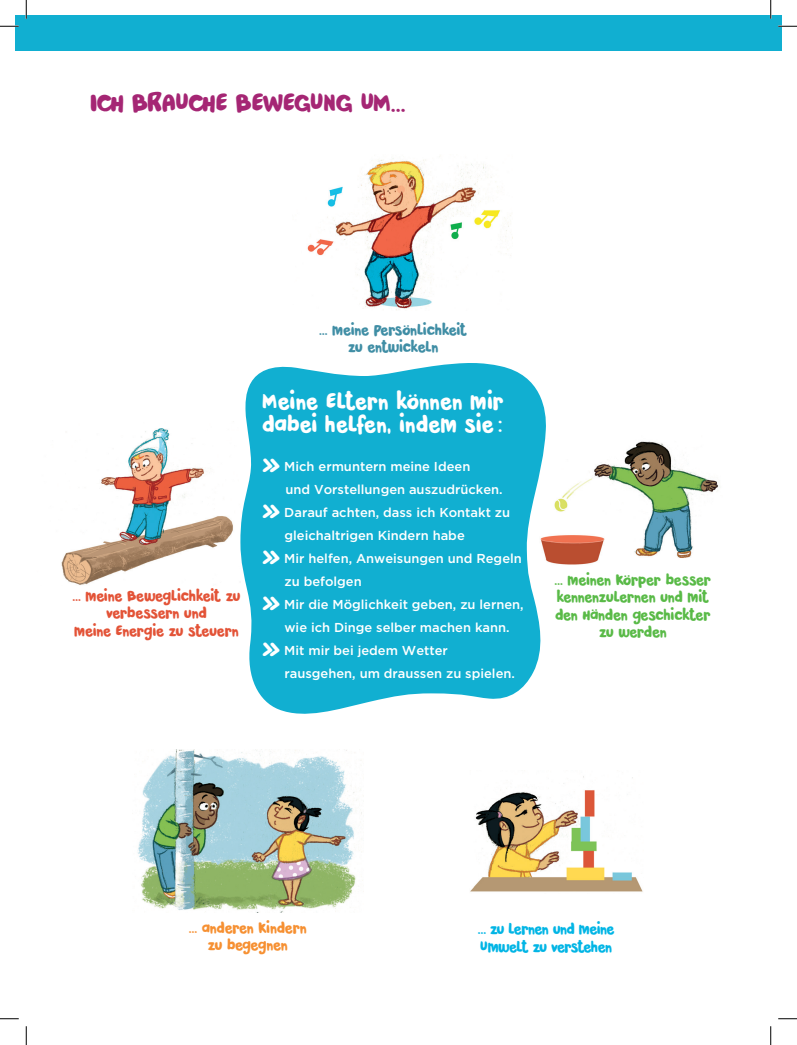
<style>
.page{position:relative;width:797px;height:1045px;background:#fff}
.page>*{position:absolute;margin:0;border:0;box-sizing:border-box;transform-origin:0 0}
.t1{font:26.25px "Pardesi";letter-spacing:-.03em;color:#a52674}
.t2{font:22.5px/23px "Pardesi";color:#fff}
.t3{font:15px/17.5px "Pardesi";letter-spacing:-.03em;color:#59ba47;text-align:center}
.t4{font:15px/17.5px "Pardesi";letter-spacing:-.02em;color:#e35337;text-align:center}
.t5{font:15px/17.5px "Pardesi";letter-spacing:-.05em;color:#02b5e5}
.t6{font:15px/17.5px "Pardesi";letter-spacing:-.03em;color:#408ea5;text-align:center}
.t7{font:15px/17.5px "Pardesi";letter-spacing:-.025em;color:#f69032;text-align:center}
.t8{font:500 12.88px "Gotham";color:#fff}
.s1{font-family:"Pardesi";font-weight:400;font-size:25px}
</style>
<div class="page">
<div style="left:16px;top:16px;width:765px;height:35px;background:#11afd1"></div>
<img style="left:470px;top:776px;width:173px;height:116px">
<img style="left:547px;top:441px;width:172px;height:124px">
<img style="left:307px;top:158px;width:204px;height:152px">
<img style="left:61px;top:428px;width:172px;height:157px">
<img style="left:137px;top:749px;width:226px;height:163px">
<svg style="left:240px;top:363px;width:307px;height:351px;background:#2cb8d6"></svg>
<svg style="left:0;top:25px;width:19px;height:2px"></svg>
<svg style="left:778px;top:25px;width:19px;height:2px"></svg>
<svg style="left:0;top:1018px;width:19px;height:1px"></svg>
<svg style="left:778px;top:1018px;width:19px;height:1px"></svg>
<svg style="left:25px;top:0;width:2px;height:19px"></svg>
<svg style="left:25px;top:1026px;width:2px;height:19px"></svg>
<svg style="left:770px;top:0;width:1px;height:19px"></svg>
<svg style="left:770px;top:1026px;width:1px;height:19px"></svg>
<h1 class="t1" style="left:90px;top:84px;width:317px">ICH BRAUCHE BEWEGUNG UM…</h1>
<p class="t4" style="left:72px;top:587px;width:170px">… MEINE BEWEGLICHKEIT ZU<br>VERBESSERN UND<br>MEINE ENERGIE ZU STEUERN</p>
<p class="t6" style="left:319px;top:321px;width:149px">… MEINE PERSÖNLICHKEIT<br>ZU ENTWICKELN</p>
<h2 class="t2" style="left:262px;top:389px;width:243px">MEINE ELTERN KÖNNEN MIR<br>DABEI HELFEN, INDEM SIE :</h2>
<p class="t8" style="left:262px;top:459px;width:210px"><span class="s1">»</span> Mich ermuntern meine Ideen</p>
<p class="t8" style="left:285px;top:482px;width:219px">und Vorstellungen auszudrücken.</p>
<p class="t8" style="left:262px;top:505px;width:249px"><span class="s1">»</span> Darauf achten, dass ich Kontakt zu</p>
<p class="t8" style="left:284px;top:528px;width:182px">gleichaltrigen Kindern habe</p>
<p class="t8" style="left:262px;top:551px;width:261px"><span class="s1">»</span> Mir helfen, Anweisungen und Regeln</p>
<p class="t8" style="left:284px;top:574px;width:79px">zu befolgen</p>
<p class="t8" style="left:262px;top:597px;width:263px"><span class="s1">»</span> Mir die Möglichkeit geben, zu lernen,</p>
<p class="t8" style="left:284px;top:620px;width:227px">wie ich Dinge selber machen kann.</p>
<p class="t8" style="left:262px;top:643px;width:187px"><span class="s1">»</span> Mit mir bei jedem Wetter</p>
<p class="t8" style="left:284px;top:666px;width:232px">rausgehen, um draussen zu spielen.</p>
<p class="t3" style="left:554px;top:570px;width:158px">… MEINEN KÖRPER BESSER<br>KENNENZULERNEN UND MIT<br>DEN HÄNDEN GESCHICKTER<br>ZU WERDEN</p>
<p class="t7" style="left:189px;top:918px;width:119px">… ANDEREN KINDERN<br>ZU BEGEGNEN</p>
<p class="t5" style="left:477px;top:920px;width:139px">… ZU LERNEN UND MEINE<br>UMWELT ZU VERSTEHEN</p>
</div>
